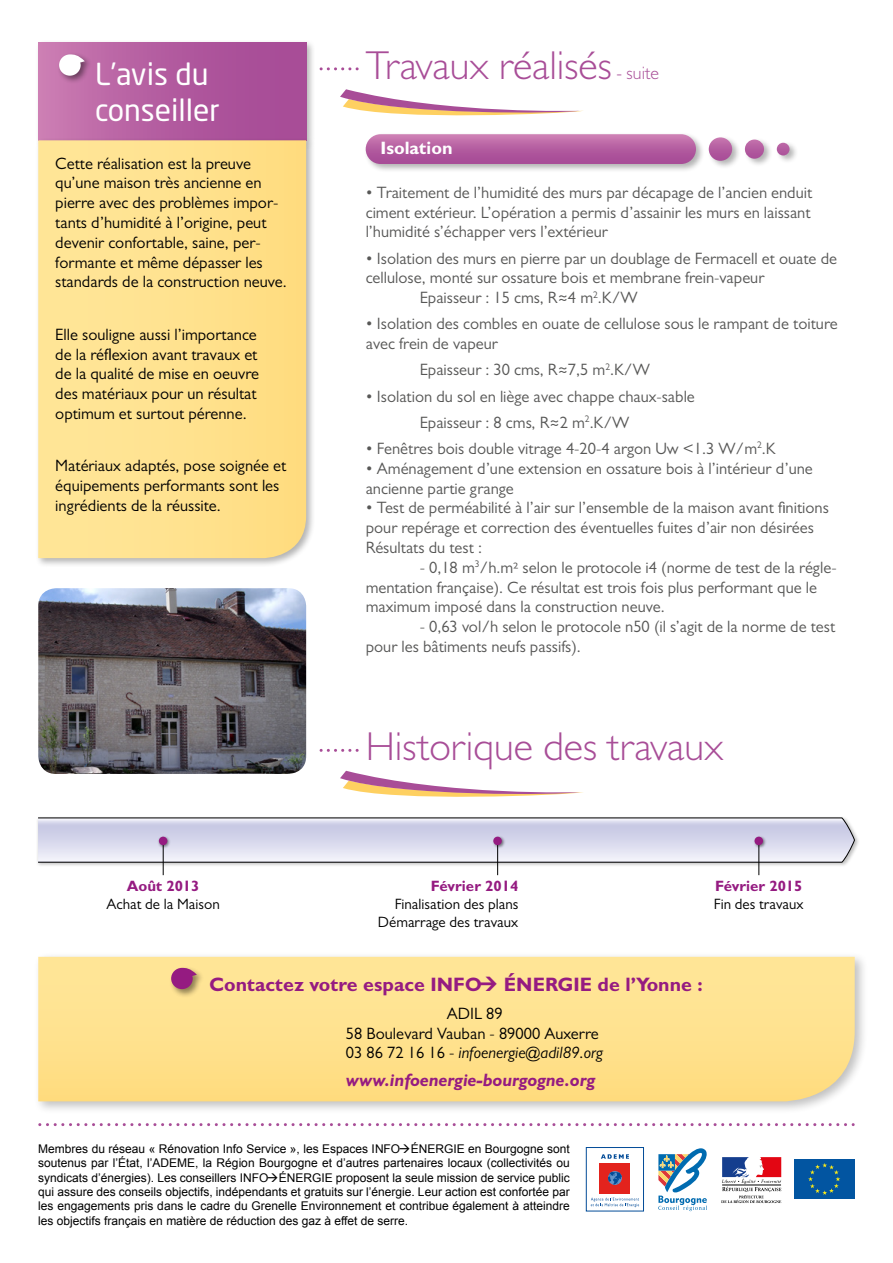
<style>
.page{position:relative;width:893px;height:1263px;background:#fff}
.page>*{position:absolute;margin:0;border:0;box-sizing:border-box;transform-origin:0 0}
.t1{font:300 40.5px "Gill Sans MT Pro";color:#a84d97}
.t2{font:30px/36px "Neo Sans Pro";color:#fff}
.t3{font:700 19.5px "Gill Sans MT Pro";color:#951b81}
.t4{font:italic 700 18px "Gill Sans MT Pro";color:#951b81}
.t5{font:700 18px "Gill Sans MT Pro";color:#fff}
.t6{font:300 18px "Gill Sans MT Pro";color:#a84d97}
.t7{font:16.5px/19.8px "Gill Sans MT Pro";color:#575756}
.t8{font:16.5px/19.8px "Gill Sans MT Pro";color:#000}
.t9{font:15px/18px "Gill Sans MT Pro";color:#000;text-align:right}
.t10{font:700 15px "Gill Sans MT Pro";color:#951b81}
.t11{font:12px/14.4px "Arial";color:#000;text-align:justify}
.s1{font-style:italic}
</style>
<div class="page">
<div style="left:33px;top:952px;width:835px;height:162px;background:#000;opacity:.25"></div>
<svg style="left:38px;top:957px;width:817px;height:144px;background:#fee18e"></svg>
<svg style="left:340px;top:89px;width:243px;height:27px"></svg>
<svg style="left:321px;top:67px;width:36px;height:3px"></svg>
<svg style="left:340px;top:771px;width:243px;height:26px"></svg>
<svg style="left:321px;top:749px;width:36px;height:3px"></svg>
<svg style="left:40px;top:1123px;width:813px;height:3px"></svg>
<div style="left:363px;top:132px;width:435px;height:41px;background:#000;opacity:.3"></div>
<div style="left:366px;top:134px;width:330px;height:30px;background:linear-gradient(to bottom,#cb7cb2,#a34794);border-radius:15px"></div>
<svg style="left:709px;top:137px;width:23px;height:24px"></svg>
<svg style="left:745px;top:140px;width:19px;height:19px"></svg>
<svg style="left:777px;top:143px;width:12px;height:12px"></svg>
<div style="left:36px;top:40px;width:280px;height:110px;background:#000;opacity:.3"></div>
<div style="left:38px;top:43px;width:268px;height:97px;background:linear-gradient(to right,#c878b0,#a24592)"></div>
<div style="left:36px;top:138px;width:280px;height:430px;background:#000;opacity:.3"></div>
<svg style="left:38px;top:140px;width:268px;height:418px;background:#fee18e"></svg>
<div style="left:57px;top:52px;width:36px;height:32px;background:#000;opacity:.45"></div>
<svg style="left:59px;top:54px;width:26px;height:22px"></svg>
<div style="left:586px;top:1147px;width:58px;height:64px;background:#fff;border:1px solid #034c98"></div>
<div style="left:600px;top:1163px;width:30px;height:30px;background:#e3231d"></div>
<svg style="left:608px;top:1171px;width:14px;height:14px"></svg>
<svg style="left:601px;top:1154px;width:28px;height:5px"></svg>
<svg style="left:591px;top:1197px;width:48px;height:10px"></svg>
<div style="left:795px;top:1159px;width:60px;height:40px;background:#0255a1"></div>
<svg style="left:808px;top:1163px;width:32px;height:32px"></svg>
<svg style="left:658px;top:1148px;width:49px;height:63px"></svg>
<svg style="left:721px;top:1157px;width:60px;height:46px"></svg>
<div style="left:169px;top:965px;width:36px;height:33px;background:#000;opacity:.45"></div>
<svg style="left:171px;top:968px;width:26px;height:21px"></svg>
<div style="left:36px;top:816px;width:824px;height:51px;background:#000;opacity:.25"></div>
<svg style="left:37px;top:817px;width:818px;height:46px;background:#d1d2e3"></svg>
<hr style="left:758px;top:844px;width:1px;height:31px;background:#000">
<div style="left:753px;top:835px;width:14px;height:14px;background:#000;opacity:.5"></div>
<div style="left:754px;top:837px;width:9px;height:8px;background:#951b81;border-radius:50%"></div>
<hr style="left:497px;top:844px;width:1px;height:31px;background:#000">
<div style="left:492px;top:835px;width:14px;height:14px;background:#000;opacity:.5"></div>
<div style="left:493px;top:837px;width:9px;height:8px;background:#951b81;border-radius:50%"></div>
<hr style="left:163px;top:844px;width:1px;height:31px;background:#000">
<div style="left:158px;top:835px;width:13px;height:14px;background:#000;opacity:.5"></div>
<div style="left:159px;top:837px;width:8px;height:8px;background:#951b81;border-radius:50%"></div>
<img style="left:38px;top:588px;width:268px;height:186px">
<svg style="left:480px;top:977px;width:17px;height:14px"></svg>
<h2 class="t2" style="left:95px;top:55px;width:126px">L’avis du conseiller</h2>
<p class="t8" style="left:55px;top:153px;width:233px">Cette réalisation est la preuve qu’une maison très ancienne en pierre avec des problèmes impor&shy;tants d’humidité à l’origine, peut devenir confortable, saine, per&shy;formante et même dépasser les standards de la construction neuve.</p>
<p class="t8" style="left:55px;top:324px;width:205px">Elle souligne aussi l’importance de la réflexion avant travaux et de la qualité de mise en oeuvre des matériaux pour un résultat optimum et surtout pérenne.</p>
<p class="t8" style="left:55px;top:456px;width:232px">Matériaux adaptés, pose soignée et équipements performants sont les ingrédients de la réussite.</p>
<p class="t10" style="left:127px;top:876px;width:74px">Août 2013</p>
<p class="t9" style="left:106px;top:895px;width:115px">Achat de la Maison</p>
<h1 class="t1" style="left:366px;top:41px;width:248px">Travaux réalisés</h1>
<p class="t6" style="left:616px;top:62px;width:44px">- suite</p>
<p class="t5" style="left:381px;top:137px;width:74px">Isolation</p>
<p class="t7" style="left:366px;top:182px;width:448px;text-align:justify">• Traitement de l’humidité des murs par décapage de l’ancien enduit ciment extérieur. L’opération a permis d’assainir les murs en laissant l’humidité s’échapper vers l’extérieur</p>
<p class="t7" style="left:366px;top:248px;width:473px">• Isolation des murs en pierre par un doublage de Fermacell et ouate de</p>
<p class="t7" style="left:366px;top:268px;width:400px">cellulose, monté sur ossature bois et membrane frein-vapeur</p>
<p class="t7" style="left:420px;top:288px;width:219px">Epaisseur : 15 cms, R≈4 m<sup>2</sup>.K/W</p>
<p class="t7" style="left:366px;top:314px;width:473px">• Isolation des combles en ouate de cellulose sous le rampant de toiture avec frein de vapeur</p>
<p class="t7" style="left:420px;top:360px;width:232px">Epaisseur : 30 cms, R≈7,5 m<sup>2</sup>.K/W</p>
<p class="t7" style="left:420px;top:383px;width:277px;line-height:26.2px;text-indent:-54px">• Isolation du sol en liège avec chappe chaux-sable<br>Epaisseur : 8 cms, R≈2 m<sup>2</sup>.K/W</p>
<p class="t7" style="left:366px;top:438px;width:412px">• Fenêtres bois double vitrage 4-20-4 argon Uw &lt;1.3 W/m<sup>2</sup>.K</p>
<p class="t7" style="left:366px;top:458px;width:449px">• Aménagement d’une extension en ossature bois à l’intérieur d’une ancienne partie grange</p>
<p class="t7" style="left:366px;top:498px;width:465px">• Test de perméabilité à l’air sur l’ensemble de la maison avant finitions pour repérage et correction des éventuelles fuites d’air non désirées<br>Résultats du test :</p>
<p class="t7" style="left:366px;top:557px;width:473px;text-indent:54px">- 0,18 m<sup>3</sup>/h.m² selon le protocole i4 (norme de test de la régle&shy;mentation française). Ce résultat est trois fois plus performant que le maximum imposé dans la construction neuve.</p>
<p class="t7" style="left:366px;top:617px;width:471px;text-indent:54px">- 0,63 vol/h selon le protocole n50 (il s’agit de la norme de test pour les bâtiments neufs passifs).</p>
<h1 class="t1" style="left:366px;top:722px;width:359px">Historique des travaux</h1>
<p class="t10" style="left:431px;top:876px;width:89px">Février 2014</p>
<p class="t9" style="left:378px;top:895px;width:142px">Finalisation des plans<br>Démarrage des travaux</p>
<p class="t10" style="left:715px;top:876px;width:89px">Février 2015</p>
<p class="t9" style="left:714px;top:895px;width:91px">Fin des travaux</p>
<p class="t3" style="left:209px;top:973px;width:495px">Contactez votre espace INFO ÉNERGIE de l’Yonne :</p>
<p class="t8" style="left:346px;top:1003px;width:259px;text-align:center">ADIL 89<br>58 Boulevard Vauban - 89000 Auxerre<br>03 86 72 16 16 - <span class="s1">infoenergie@adil89.org</span></p>
<p class="t4" style="left:346px;top:1069px;width:251px">www.infoenergie-bourgogne.org</p>
<p class="t11" style="left:38px;top:1141px;width:533px">Membres du réseau « Rénovation Info Service », les Espaces INFO→ÉNERGIE en Bourgogne sont soutenus par l’État, l’ADEME, la Région Bourgogne et d’autres partenaires locaux (collectivités ou syndicats d’énergies). Les conseillers INFO→ÉNERGIE proposent la seule mission de service public qui assure des conseils objectifs, indépendants et gratuits sur l’énergie. Leur action est confortée par les engagements pris dans le cadre du Grenelle Environnement et contribue également à atteindre les objectifs français en matière de réduction des gaz à effet de serre.</p>
</div>
